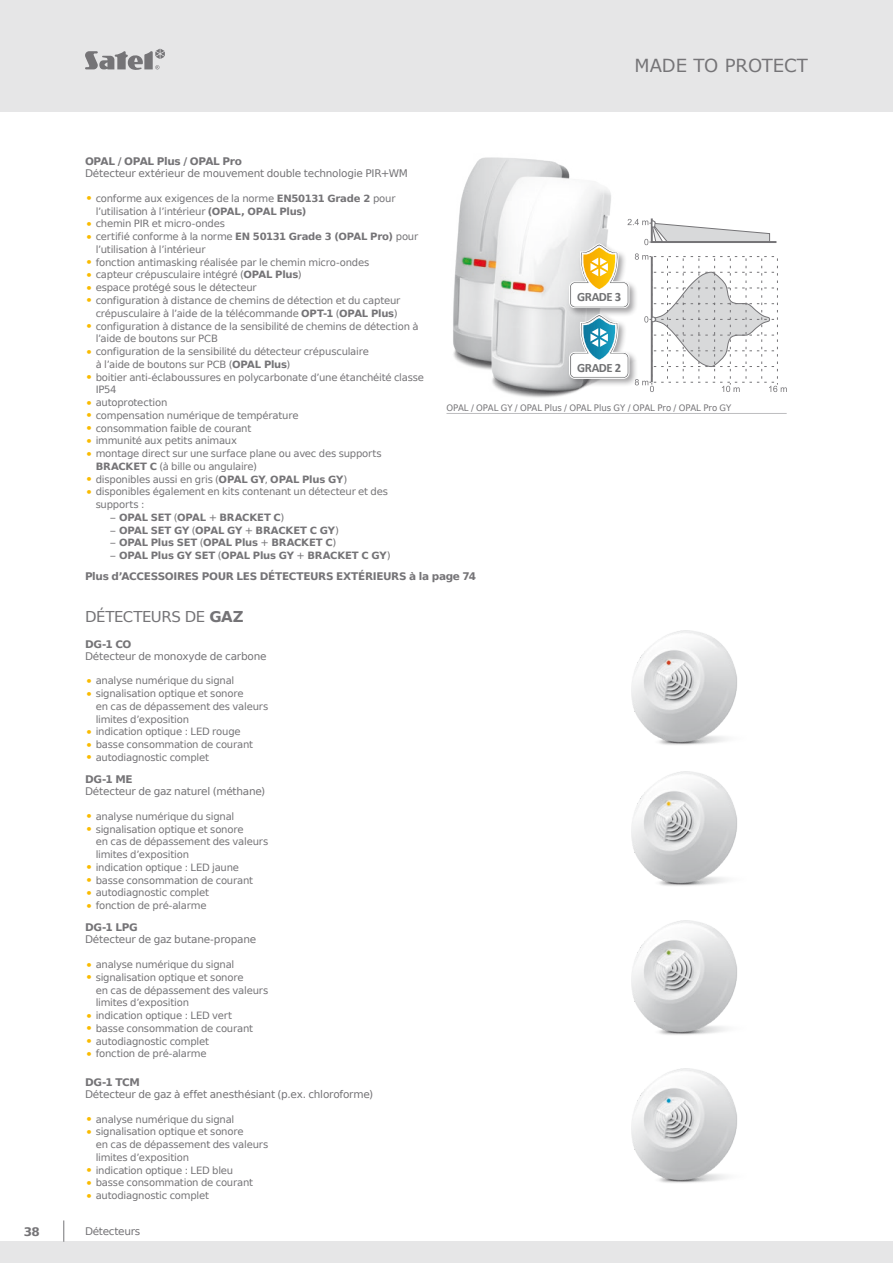
<style>
.page{position:relative;width:893px;height:1263px;background:#fff}
.page>*{position:absolute;margin:0;border:0;box-sizing:border-box;transform-origin:0 0}
.t1{font:18px "Verdana";color:#757477}
._01_-_GRUPY_PRODUKTÓ{font:15px "Prima Sans EU";letter-spacing:-.035em;color:#757477}
.t2{font:700 12.75px "Calibri";letter-spacing:-.04em;color:#707173}
.t3{font:700 12px "Prima Sans EU";color:#757477}
._04_-_PRODUKT_-_NAZW{font:10.5px "Prima Sans EU";letter-spacing:-.02em;color:#757477}
._03_-_PRODUKT_-_SYMB{font:700 10.5px "Prima Sans EU";letter-spacing:-.035em;color:#757477}
._03_-_STOPKA{font:10.5px "Prima Sans EU";letter-spacing:-.03em;color:#757477}
.t4{font:10.05px/12.8px "Prima Sans EU";letter-spacing:-.02em;color:#757477}
.t5{font:700 10.05px "Prima Sans EU";letter-spacing:-.02em;color:#757477}
._07_-_PODPIS_FOTKA{font:9px "Prima Sans EU";color:#757477;scale:.95 1}
.s1{font-size:13.5px;color:#fabb00}
.s2{font-weight:700}
.s3{font-weight:400}
</style>
<div class="page">
<div style="left:0;top:0;width:893px;height:112px;background:#e6e6e7"></div>
<div style="left:0;top:1242px;width:893px;height:21px;background:#e6e6e7"></div>
<svg style="left:63px;top:1220px;width:1px;height:22px"></svg>
<svg style="left:85px;top:49px;width:80px;height:21px"></svg>
<img style="left:631px;top:772px;width:106px;height:114px">
<img style="left:631px;top:920px;width:106px;height:115px">
<img style="left:631px;top:630px;width:106px;height:115px">
<img style="left:631px;top:1068px;width:106px;height:115px">
<img style="left:453px;top:167px;width:21px;height:201px">
<img style="left:474px;top:157px;width:137px;height:241px">
<hr style="left:446px;top:413px;width:341px;height:1px;background:#bebec0">
<div style="left:567px;top:242px;width:64px;height:68px;background:#fff;opacity:.1"></div>
<div style="left:567px;top:312px;width:64px;height:69px;background:#fff;opacity:.1"></div>
<svg style="left:569px;top:217px;width:218px;height:175px"></svg>
<p class="t3" style="left:24px;top:1223px;width:18px">38</p>
<h1 class="t1" style="left:634px;top:53px;width:175px">MADE TO PROTECT</h1>
<p class="_03_-_PRODUKT_-_SYMB" style="left:85px;top:154px;width:158px">OPAL / OPAL Plus / OPAL Pro</p>
<p class="_04_-_PRODUKT_-_NAZW" style="left:85px;top:166px;width:324px">Détecteur extérieur de mouvement double technologie PIR+WM</p>
<p class="t4" style="left:96px;top:192px;width:301px;text-indent:-11px"><span class="s1">•</span> conforme aux exigences de la norme <span class="s2">EN50131 Grade 2</span> pour l’utilisation à l’intérieur <span class="s2">(OPAL, OPAL Plus)</span></p>
<p class="t4" style="left:85px;top:217px;width:141px"><span class="s1">•</span> chemin PIR et micro-ondes</p>
<p class="t4" style="left:96px;top:230px;width:324px;text-indent:-11px"><span class="s1">•</span> certifié conforme à la norme <span class="s2">EN 50131 Grade 3 (OPAL Pro)</span> pour l’utilisation à l’intérieur</p>
<p class="t4" style="left:85px;top:255px;width:286px"><span class="s1">•</span> fonction antimasking réalisée par le chemin micro-ondes</p>
<p class="t4" style="left:85px;top:268px;width:218px"><span class="s1">•</span> capteur crépusculaire intégré (<span class="s2">OPAL Plus</span>)</p>
<p class="t4" style="left:85px;top:281px;width:173px"><span class="s1">•</span> espace protégé sous le détecteur</p>
<p class="t4" style="left:85px;top:294px;width:317px;text-align:right"><span class="s1">•</span> configuration à distance de chemins de détection et du capteur crépusculaire à l’aide de la télécommande <span class="s2">OPT-1</span> (<span class="s2">OPAL Plus</span>)</p>
<p class="t4" style="left:96px;top:319px;width:324px;text-indent:-11px"><span class="s1">•</span> configuration à distance de la sensibilité de chemins de détection à l’aide de boutons sur PCB</p>
<p class="t4" style="left:96px;top:345px;width:275px;text-indent:-11px"><span class="s1">•</span> configuration de la sensibilité du détecteur crépusculaire à l’aide de boutons sur PCB (<span class="s2">OPAL Plus</span>)</p>
<p class="t4" style="left:96px;top:370px;width:330px;text-indent:-11px"><span class="s1">•</span> boitier anti-éclaboussures en polycarbonate d’une étanchéité classe<br>IP54</p>
<p class="t4" style="left:85px;top:396px;width:84px"><span class="s1">•</span> autoprotection</p>
<p class="t4" style="left:85px;top:408px;width:215px"><span class="s1">•</span> compensation numérique de température</p>
<p class="t4" style="left:85px;top:421px;width:168px"><span class="s1">•</span> consommation faible de courant</p>
<p class="t4" style="left:85px;top:434px;width:154px"><span class="s1">•</span> immunité aux petits animaux</p>
<p class="t4" style="left:96px;top:447px;width:288px;text-indent:-11px"><span class="s1">•</span> montage direct sur une surface plane ou avec des supports<br><span class="s2">BRACKET C</span> (à bille ou angulaire)</p>
<p class="t4" style="left:85px;top:472px;width:264px"><span class="s1">•</span> disponibles aussi en gris (<span class="s2">OPAL GY</span>, <span class="s2">OPAL Plus GY</span>)</p>
<p class="t4" style="left:96px;top:485px;width:294px;text-indent:-11px"><span class="s1">•</span> disponibles également en kits contenant un détecteur et des supports :</p>
<p class="t5" style="left:111px;top:510px;width:175px"><span class="s3">–</span> OPAL SET <span class="s3">(</span>OPAL <span class="s3">+</span> BRACKET C<span class="s3">)</span></p>
<p class="t5" style="left:111px;top:523px;width:230px"><span class="s3">–</span> OPAL SET GY <span class="s3">(</span>OPAL GY <span class="s3">+</span> BRACKET C GY<span class="s3">)</span></p>
<p class="t5" style="left:111px;top:536px;width:227px"><span class="s3">–</span> OPAL Plus SET <span class="s3">(</span>OPAL Plus <span class="s3">+</span> BRACKET C<span class="s3">)</span></p>
<p class="t5" style="left:111px;top:548px;width:282px"><span class="s3">–</span> OPAL Plus GY SET <span class="s3">(</span>OPAL Plus GY <span class="s3">+</span> BRACKET C GY<span class="s3">)</span></p>
<p class="_03_-_PRODUKT_-_SYMB" style="left:85px;top:569px;width:393px">Plus d’ACCESSOIRES POUR LES DÉTECTEURS EXTÉRIEURS à la page 74</p>
<p class="t2" style="left:577px;top:289px;width:46px">GRADE 3</p>
<p class="t2" style="left:577px;top:359px;width:46px">GRADE 2</p>
<p class="_07_-_PODPIS_FOTKA" style="left:446px;top:402px;width:301px">OPAL / OPAL GY / OPAL Plus / OPAL Plus GY / OPAL Pro / OPAL Pro GY</p>
<p class="_01_-_GRUPY_PRODUKTÓ" style="left:85px;top:606px;width:160px">DÉTECTEURS DE <span class="s2">GAZ</span></p>
<p class="_03_-_PRODUKT_-_SYMB" style="left:85px;top:637px;width:48px">DG-1 CO</p>
<p class="_04_-_PRODUKT_-_NAZW" style="left:85px;top:649px;width:183px">Détecteur de monoxyde de carbone</p>
<p class="t4" style="left:85px;top:674px;width:151px"><span class="s1">•</span> analyse numérique du signal</p>
<p class="t4" style="left:96px;top:687px;width:174px;text-indent:-11px"><span class="s1">•</span> signalisation optique et sonore<br>en cas de dépassement des valeurs limites d’exposition</p>
<p class="t4" style="left:85px;top:725px;width:157px"><span class="s1">•</span> indication optique : LED rouge</p>
<p class="t4" style="left:85px;top:738px;width:170px"><span class="s1">•</span> basse consommation de courant</p>
<p class="t4" style="left:85px;top:751px;width:126px"><span class="s1">•</span> autodiagnostic complet</p>
<p class="_03_-_PRODUKT_-_SYMB" style="left:85px;top:772px;width:49px">DG-1 ME</p>
<p class="_04_-_PRODUKT_-_NAZW" style="left:85px;top:784px;width:182px">Détecteur de gaz naturel (méthane)</p>
<p class="t4" style="left:85px;top:810px;width:151px"><span class="s1">•</span> analyse numérique du signal</p>
<p class="t4" style="left:96px;top:822px;width:174px;text-indent:-11px"><span class="s1">•</span> signalisation optique et sonore<br>en cas de dépassement des valeurs limites d’exposition</p>
<p class="t4" style="left:85px;top:861px;width:156px"><span class="s1">•</span> indication optique : LED jaune</p>
<p class="t4" style="left:85px;top:873px;width:170px"><span class="s1">•</span> basse consommation de courant</p>
<p class="t4" style="left:85px;top:886px;width:126px"><span class="s1">•</span> autodiagnostic complet</p>
<p class="t4" style="left:85px;top:899px;width:123px"><span class="s1">•</span> fonction de pré-alarme</p>
<p class="_03_-_PRODUKT_-_SYMB" style="left:85px;top:920px;width:54px">DG-1 LPG</p>
<p class="_04_-_PRODUKT_-_NAZW" style="left:85px;top:932px;width:173px">Détecteur de gaz butane-propane</p>
<p class="t4" style="left:85px;top:958px;width:151px"><span class="s1">•</span> analyse numérique du signal</p>
<p class="t4" style="left:96px;top:970px;width:174px;text-indent:-11px"><span class="s1">•</span> signalisation optique et sonore<br>en cas de dépassement des valeurs limites d’exposition</p>
<p class="t4" style="left:85px;top:1009px;width:149px"><span class="s1">•</span> indication optique : LED vert</p>
<p class="t4" style="left:85px;top:1021px;width:170px"><span class="s1">•</span> basse consommation de courant</p>
<p class="t4" style="left:85px;top:1034px;width:126px"><span class="s1">•</span> autodiagnostic complet</p>
<p class="t4" style="left:85px;top:1047px;width:123px"><span class="s1">•</span> fonction de pré-alarme</p>
<p class="_03_-_PRODUKT_-_SYMB" style="left:85px;top:1075px;width:57px">DG-1 TCM</p>
<p class="_04_-_PRODUKT_-_NAZW" style="left:85px;top:1087px;width:290px">Détecteur de gaz à effet anesthésiant (p.ex. chloroforme)</p>
<p class="t4" style="left:85px;top:1112px;width:151px"><span class="s1">•</span> analyse numérique du signal</p>
<p class="t4" style="left:96px;top:1125px;width:174px;text-indent:-11px"><span class="s1">•</span> signalisation optique et sonore<br>en cas de dépassement des valeurs limites d’exposition</p>
<p class="t4" style="left:85px;top:1163px;width:150px"><span class="s1">•</span> indication optique : LED bleu</p>
<p class="t4" style="left:85px;top:1176px;width:170px"><span class="s1">•</span> basse consommation de courant</p>
<p class="t4" style="left:85px;top:1189px;width:126px"><span class="s1">•</span> autodiagnostic complet</p>
<p class="_03_-_STOPKA" style="left:85px;top:1224px;width:57px">Détecteurs</p>
</div>
